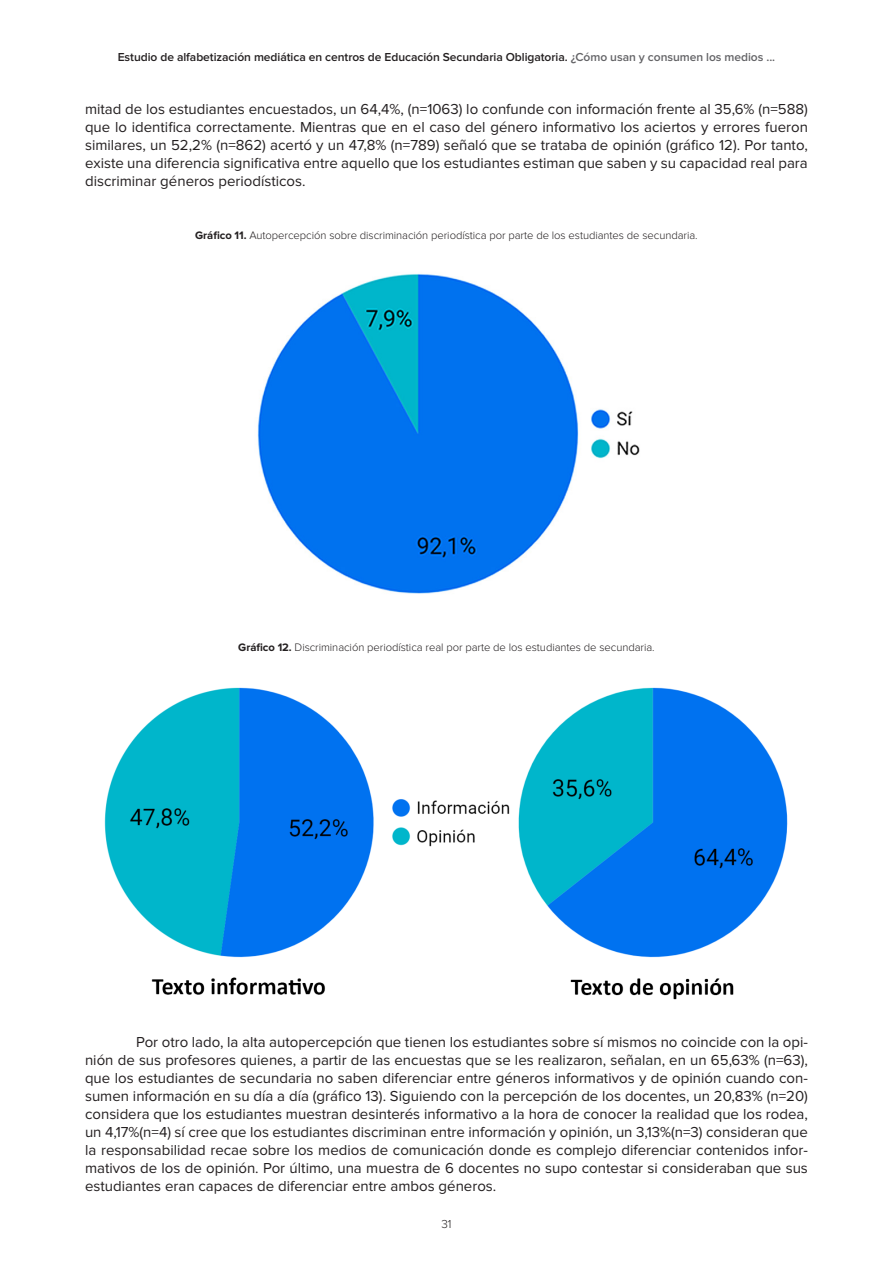
<style>
.page{position:relative;width:893px;height:1263px;background:#fff}
.page>*{position:absolute;margin:0;border:0;box-sizing:border-box;transform-origin:0 0}
.Texto_general{font:15px/18px "Proxima Nova";color:#231f20;text-align:justify}
.t1{font:600 12px "Proxima Nova";letter-spacing:-.005em;color:#231f20}
.Ref__Bibliográficas{font:300 12px "Proxima Nova";color:#231f20}
.Pie_de_foto{font:300 11.25px "Proxima Nova";letter-spacing:-.005em;color:#231f20}
.s1{color:#636366}
.s2{font-weight:700}
</style>
<div class="page">
<img style="left:257px;top:274px;width:383px;height:320px">
<img style="left:104px;top:687px;width:684px;height:313px">
<p class="t1" style="left:118px;top:51px;width:659px">Estudio de alfabetización mediática en centros de Educación Secundaria Obligatoria. <span class="s1">¿Cómo usan y consumen los medios ...</span></p>
<p class="Texto_general" style="left:85px;top:101px;width:724px">mitad de los estudiantes encuestados, un 64,4%, (n=1063) lo confunde con información frente al 35,6% (n=588) que lo identifica correctamente. Mientras que en el caso del género informativo los aciertos y errores fueron similares, un 52,2% (n=862) acertó y un 47,8% (n=789) señaló que se trataba de opinión (gráfico 12). Por tanto, existe una diferencia significativa entre aquello que los estudiantes estiman que saben y su capacidad real para discriminar géneros periodísticos.</p>
<p class="Pie_de_foto" style="left:195px;top:230px;width:504px"><span class="s2">Gráfico 11.</span> Autopercepción sobre discriminación periodística por parte de los estudiantes de secundaria.</p>
<p class="Pie_de_foto" style="left:238px;top:642px;width:418px"><span class="s2">Gráfico 12.</span> Discriminación periodística real por parte de los estudiantes de secundaria.</p>
<p class="Texto_general" style="left:85px;top:1034px;width:724px;text-indent:51px">Por otro lado, la alta autopercepción que tienen los estudiantes sobre sí mismos no coincide con la opi&shy;nión de sus profesores quienes, a partir de las encuestas que se les realizaron, señalan, en un 65,63% (n=63), que los estudiantes de secundaria no saben diferenciar entre géneros informativos y de opinión cuando con&shy;sumen información en su día a día (gráfico 13). Siguiendo con la percepción de los docentes, un 20,83% (n=20) considera que los estudiantes muestran desinterés informativo a la hora de conocer la realidad que los rodea, un 4,17%(n=4) sí cree que los estudiantes discriminan entre información y opinión, un 3,13%(n=3) consideran que la responsabilidad recae sobre los medios de comunicación donde es complejo diferenciar contenidos infor&shy;mativos de los de opinión. Por último, una muestra de 6 docentes no supo contestar si consideraban que sus estudiantes eran capaces de diferenciar entre ambos géneros.</p>
<p class="Ref__Bibliográficas" style="left:441px;top:1218px;width:12px">31</p>
</div>
